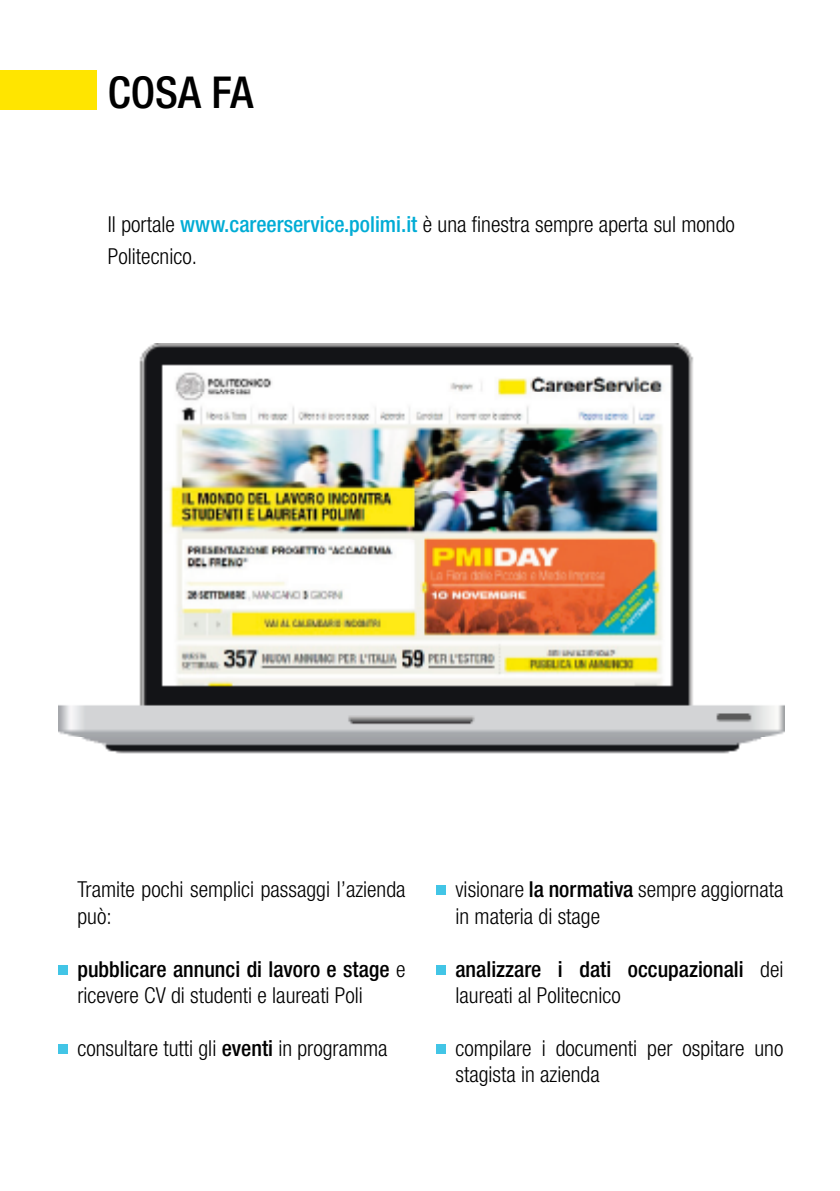
<style>
.page{position:relative;width:840px;height:1191px;background:#fff}
.page>*{position:absolute;margin:0;border:0;box-sizing:border-box;transform-origin:0 0}
.t1{font:500 condensed 44px "Helvetica Neue LT Std";color:#000}
.t2{font:300 condensed 22px/26.4px "Helvetica Neue LT Std";color:#000}
.t3{font:500 condensed 22px/26.4px "Helvetica Neue LT Std";color:#000}
.s1{font-weight:500;color:#00acd5}
.s2{font-weight:500}
.s3{font-weight:300}
</style>
<div class="page">
<img style="left:58px;top:343px;width:726px;height:411px">
<div style="left:0;top:70px;width:96px;height:39px;background:#ffe500"></div>
<div style="left:436px;top:885px;width:9px;height:9px;background:#42c5e6"></div>
<div style="left:436px;top:965px;width:9px;height:9px;background:#42c5e6"></div>
<div style="left:436px;top:1044px;width:9px;height:10px;background:#42c5e6"></div>
<div style="left:58px;top:965px;width:10px;height:9px;background:#42c5e6"></div>
<div style="left:58px;top:1044px;width:10px;height:10px;background:#42c5e6"></div>
<h1 class="t1" style="left:108px;top:66px;width:147px">COSA FA</h1>
<p class="t2" style="left:108px;top:208px;width:628px;line-height:32px">Il portale <span class="s1">www.careerservice.polimi.it</span> è una finestra sempre aperta sul mondo<br>Politecnico.</p>
<p class="t2" style="left:77px;top:876px;width:329px">Tramite pochi semplici passaggi l’azienda può:</p>
<p class="t2" style="left:77px;top:955px;width:329px"><span class="s2">pubblicare annunci di lavoro e stage</span> e ricevere CV di studenti e laureati Poli</p>
<p class="t2" style="left:77px;top:1034px;width:311px">consultare tutti gli <span class="s2">eventi</span> in programma</p>
<p class="t2" style="left:455px;top:876px;width:329px">visionare <span class="s2">la normativa</span> sempre aggiornata in materia di stage</p>
<p class="t3" style="left:455px;top:955px;width:329px">analizzare i dati occupazionali <span class="s3">dei laureati al Politecnico</span></p>
<p class="t2" style="left:455px;top:1034px;width:329px">compilare i documenti per ospitare uno stagista in azienda</p>
</div>
